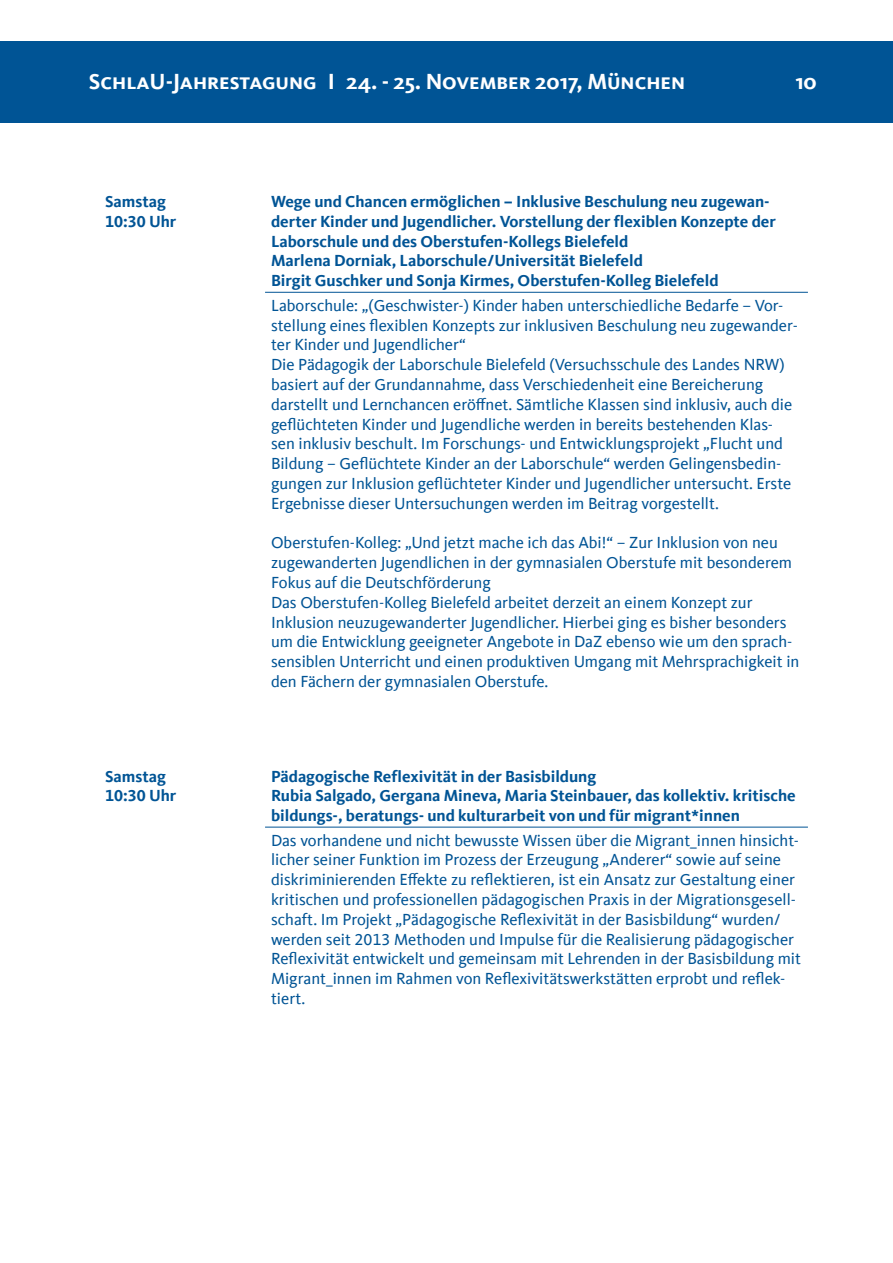
<style>
.page{position:relative;width:893px;height:1263px;background:#fff}
.page>*{position:absolute;margin:0;border:0;box-sizing:border-box;transform-origin:0 0}
.t1{font:700 22.5px "Kievit Sc Offc";color:#fff}
.t2{font:16.5px/19.8px "Kievit Offc";color:#005495}
.t3{font:700 16.5px/19.8px "Kievit Offc";color:#005495}
</style>
<div class="page">
<div style="left:0;top:41px;width:893px;height:82px;background:#005495"></div>
<hr style="left:265px;top:292px;width:543px;height:1px;background:#005495">
<hr style="left:265px;top:827px;width:543px;height:1px;background:#005495">
<h1 class="t1" style="left:89px;top:68px;width:248px">SchlaU-Jahrestagung I</h1>
<h1 class="t1" style="left:346px;top:68px;width:340px">24. - 25. November 2017, München</h1>
<h1 class="t1" style="left:795px;top:68px;width:14px">8</h1>
<h1 class="t1" style="left:795px;top:68px;width:23px">10</h1>
<p class="t3" style="left:105px;top:192px;width:73px">Samstag<br>10:30 Uhr</p>
<p class="t3" style="left:271px;top:192px;width:506px">Wege und Chancen ermöglichen – Inklusive Beschulung neu zugewan&shy;derter Kinder und Jugendlicher. Vorstellung der flexiblen Konzepte der Laborschule und des Oberstufen-Kollegs Bielefeld<br>Marlena Dorniak, Laborschule/Universität Bielefeld<br>Birgit Guschker und Sonja Kirmes, Oberstufen-Kolleg Bielefeld</p>
<p class="t2" style="left:271px;top:296px;width:528px">Laborschule: „(Geschwister-) Kinder haben unterschiedliche Bedarfe – Vor&shy;stellung eines flexiblen Konzepts zur inklusiven Beschulung neu zugewander&shy;ter Kinder und Jugendlicher“<br>Die Pädagogik der Laborschule Bielefeld (Versuchsschule des Landes NRW) basiert auf der Grundannahme, dass Verschiedenheit eine Bereicherung darstellt und Lernchancen eröffnet. Sämtliche Klassen sind inklusiv, auch die geflüchteten Kinder und Jugendliche werden in bereits bestehenden Klas&shy;sen inklusiv beschult. Im Forschungs- und Entwicklungsprojekt „Flucht und Bildung – Geflüchtete Kinder an der Laborschule“ werden Gelingensbedin&shy;gungen zur Inklusion geflüchteter Kinder und Jugendlicher untersucht. Erste Ergebnisse dieser Untersuchungen werden im Beitrag vorgestellt.</p>
<p class="t2" style="left:271px;top:533px;width:530px">Oberstufen-Kolleg: „Und jetzt mache ich das Abi!“ – Zur Inklusion von neu zugewanderten Jugendlichen in der gymnasialen Oberstufe mit besonderem Fokus auf die Deutschförderung<br>Das Oberstufen-Kolleg Bielefeld arbeitet derzeit an einem Konzept zur Inklusion neuzugewanderter Jugendlicher. Hierbei ging es bisher besonders um die Entwicklung geeigneter Angebote in DaZ ebenso wie um den sprach&shy;sensiblen Unterricht und einen produktiven Umgang mit Mehrsprachigkeit in den Fächern der gymnasialen Oberstufe.</p>
<p class="t3" style="left:105px;top:766px;width:73px">Samstag<br>10:30 Uhr</p>
<p class="t3" style="left:271px;top:766px;width:526px">Pädagogische Reflexivität in der Basisbildung<br>Rubia Salgado, Gergana Mineva, Maria Steinbauer, das kollektiv. kritische bildungs-, beratungs- und kulturarbeit von und für migrant*innen</p>
<p class="t2" style="left:271px;top:830px;width:531px">Das vorhandene und nicht bewusste Wissen über die Migrant_innen hinsicht&shy;licher seiner Funktion im Prozess der Erzeugung „Anderer“ sowie auf seine diskriminierenden Effekte zu reflektieren, ist ein Ansatz zur Gestaltung einer kritischen und professionellen pädagogischen Praxis in der Migrationsgesell&shy;schaft. Im Projekt „Pädagogische Reflexivität in der Basisbildung“ wurden/ werden seit 2013 Methoden und Impulse für die Realisierung pädagogischer Reflexivität entwickelt und gemeinsam mit Lehrenden in der Basisbildung mit Migrant_innen im Rahmen von Reflexivitätswerkstätten erprobt und reflek&shy;tiert.</p>
</div>
